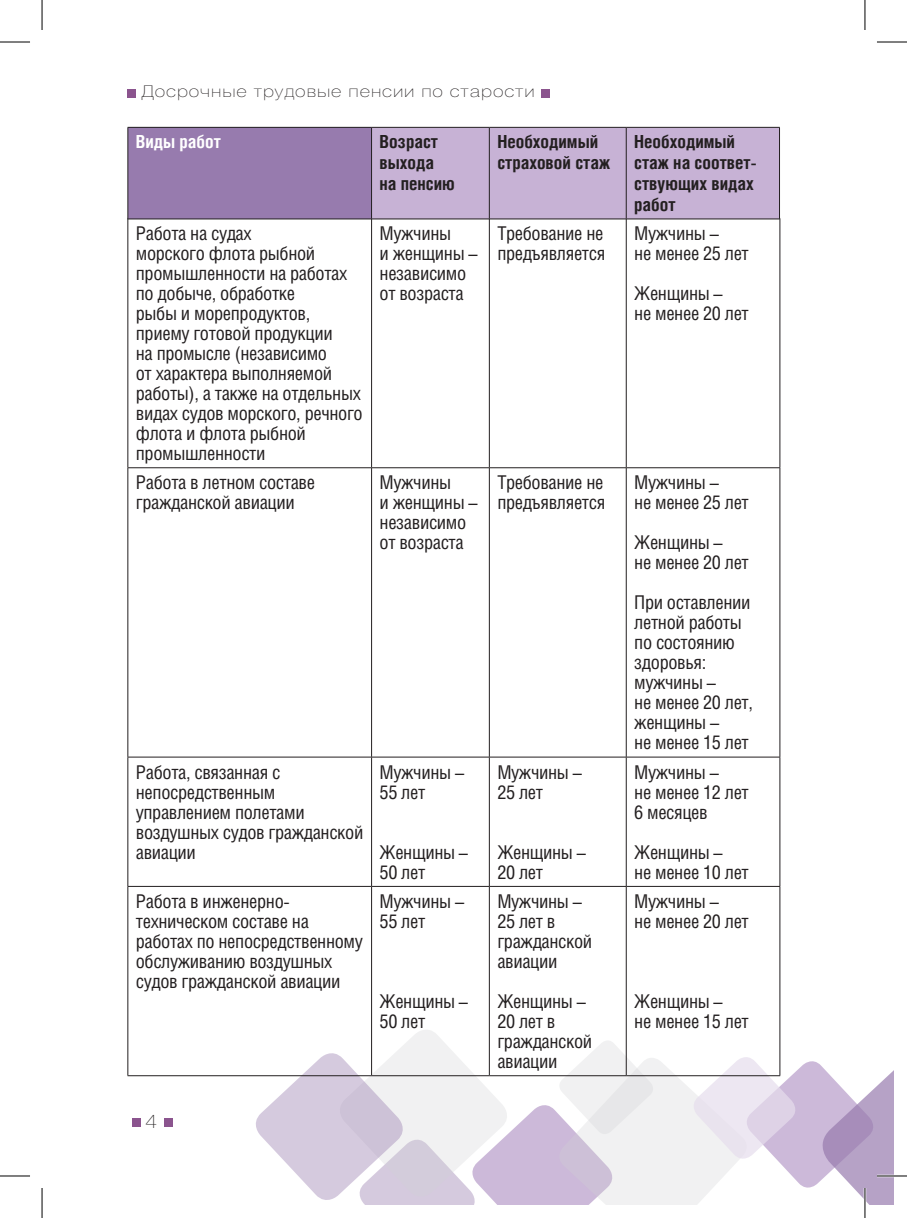
<style>
.page{position:relative;width:907px;height:1218px;background:#fff}
.page>*{position:absolute;margin:0;border:0;box-sizing:border-box;transform-origin:0 0}
.t1{font:condensed 19px/20px "Helios";letter-spacing:-.02em;color:#231f20}
.t2{font:700 condensed 18px/21px "Helios";color:#231f20}
.t3{font:700 condensed 18px "Helios";color:#fff}
.t4{font:100 expanded 18px "Helios";color:#231f20}
.t5{font:100 expanded 16px "Helios";letter-spacing:.06em;color:#231f20}
</style>
<div class="page">
<div style="left:132px;top:1118px;width:8px;height:8px;background:#8b548e"></div>
<div style="left:164px;top:1118px;width:8px;height:8px;background:#8b548e"></div>
<div style="left:127px;top:89px;width:8px;height:9px;background:#8b548e"></div>
<div style="left:540px;top:89px;width:9px;height:9px;background:#8b548e"></div>
<svg style="left:249px;top:1023px;width:643px;height:181px"></svg>
<hr style="left:127px;top:219px;width:1px;height:248px;background:#231f20">
<hr style="left:371px;top:219px;width:1px;height:248px;background:#231f20">
<hr style="left:488px;top:219px;width:1px;height:248px;background:#231f20">
<hr style="left:625px;top:219px;width:1px;height:248px;background:#231f20">
<hr style="left:779px;top:219px;width:1px;height:248px;background:#231f20">
<hr style="left:127px;top:467px;width:244px;height:1px;background:#231f20">
<hr style="left:127px;top:468px;width:1px;height:289px;background:#231f20">
<hr style="left:371px;top:467px;width:118px;height:1px;background:#231f20">
<hr style="left:371px;top:468px;width:1px;height:289px;background:#231f20">
<hr style="left:489px;top:467px;width:137px;height:1px;background:#231f20">
<hr style="left:488px;top:468px;width:1px;height:289px;background:#231f20">
<hr style="left:626px;top:467px;width:153px;height:1px;background:#231f20">
<hr style="left:625px;top:468px;width:1px;height:289px;background:#231f20">
<hr style="left:779px;top:468px;width:1px;height:289px;background:#231f20">
<hr style="left:127px;top:757px;width:244px;height:1px;background:#231f20">
<hr style="left:127px;top:757px;width:1px;height:129px;background:#231f20">
<hr style="left:371px;top:757px;width:118px;height:1px;background:#231f20">
<hr style="left:371px;top:757px;width:1px;height:129px;background:#231f20">
<hr style="left:489px;top:757px;width:137px;height:1px;background:#231f20">
<hr style="left:488px;top:757px;width:1px;height:129px;background:#231f20">
<hr style="left:626px;top:757px;width:153px;height:1px;background:#231f20">
<hr style="left:625px;top:757px;width:1px;height:129px;background:#231f20">
<hr style="left:779px;top:757px;width:1px;height:129px;background:#231f20">
<hr style="left:127px;top:886px;width:244px;height:1px;background:#231f20">
<hr style="left:127px;top:887px;width:1px;height:188px;background:#231f20">
<hr style="left:371px;top:886px;width:118px;height:1px;background:#231f20">
<hr style="left:371px;top:887px;width:1px;height:188px;background:#231f20">
<hr style="left:489px;top:886px;width:137px;height:1px;background:#231f20">
<hr style="left:488px;top:887px;width:1px;height:188px;background:#231f20">
<hr style="left:626px;top:886px;width:153px;height:1px;background:#231f20">
<hr style="left:625px;top:887px;width:1px;height:188px;background:#231f20">
<hr style="left:779px;top:887px;width:1px;height:188px;background:#231f20">
<hr style="left:127px;top:1075px;width:244px;height:1px;background:#231f20">
<hr style="left:371px;top:1075px;width:118px;height:1px;background:#231f20">
<hr style="left:489px;top:1075px;width:137px;height:1px;background:#231f20">
<hr style="left:626px;top:1075px;width:153px;height:1px;background:#231f20">
<div style="left:128px;top:127px;width:243px;height:92px;background:#977bae"></div>
<div style="left:372px;top:128px;width:406px;height:91px;background:#c7b2d5"></div>
<hr style="left:127px;top:127px;width:244px;height:1px;background:#231f20">
<hr style="left:127px;top:128px;width:1px;height:91px;background:#231f20">
<hr style="left:371px;top:127px;width:118px;height:1px;background:#231f20">
<hr style="left:371px;top:128px;width:1px;height:91px;background:#231f20">
<hr style="left:489px;top:127px;width:137px;height:1px;background:#231f20">
<hr style="left:488px;top:128px;width:1px;height:91px;background:#231f20">
<hr style="left:626px;top:127px;width:153px;height:1px;background:#231f20">
<hr style="left:625px;top:128px;width:1px;height:91px;background:#231f20">
<hr style="left:778px;top:128px;width:1px;height:91px;background:#231f20">
<hr style="left:127px;top:219px;width:244px;height:1px;background:#231f20">
<hr style="left:371px;top:219px;width:118px;height:1px;background:#231f20">
<hr style="left:489px;top:219px;width:137px;height:1px;background:#231f20">
<hr style="left:626px;top:219px;width:153px;height:1px;background:#231f20">
<hr style="left:876px;top:1175px;width:30px;height:2px;background:#fff">
<hr style="left:863px;top:1188px;width:2px;height:30px;background:#fff">
<hr style="left:0;top:42px;width:30px;height:1px;background:#000">
<hr style="left:876px;top:42px;width:30px;height:1px;background:#000">
<hr style="left:0;top:1176px;width:30px;height:1px;background:#000">
<hr style="left:876px;top:1176px;width:30px;height:1px;background:#000">
<hr style="left:42px;top:0;width:1px;height:30px;background:#000">
<hr style="left:42px;top:1188px;width:1px;height:30px;background:#000">
<hr style="left:864px;top:0;width:1px;height:30px;background:#000">
<hr style="left:864px;top:1188px;width:1px;height:30px;background:#000">
<p class="t5" style="left:141px;top:81px;width:394px">Досрочные трудовые пенсии по старости</p>
<p class="t3" style="left:136px;top:131px;width:86px">Виды работ</p>
<p class="t2" style="left:379px;top:131px;width:77px">Возраст выхода на пенсию</p>
<p class="t2" style="left:497px;top:131px;width:114px">Необходимый страховой стаж</p>
<p class="t2" style="left:634px;top:131px;width:124px">Необходимый стаж на соответ&shy;ствующих видах работ</p>
<p class="t1" style="left:136px;top:223px;width:228px">Работа на судах<br>морского флота рыбной промышленности на работах по добыче, обработке<br>рыбы и морепродуктов, приему готовой продукции<br>на промысле (независимо<br>от характера выполняемой работы), а также на отдельных видах судов морского, речного флота и флота рыбной промышленности</p>
<p class="t1" style="left:379px;top:223px;width:99px">Мужчины<br>и женщины – независимо от возраста</p>
<p class="t1" style="left:497px;top:223px;width:109px">Требование не предъявляется</p>
<p class="t1" style="left:634px;top:223px;width:116px">Мужчины –<br>не менее 25 лет</p>
<p class="t1" style="left:634px;top:283px;width:116px">Женщины –<br>не менее 20 лет</p>
<p class="t1" style="left:136px;top:472px;width:181px">Работа в летном составе гражданской авиации</p>
<p class="t1" style="left:379px;top:472px;width:99px">Мужчины<br>и женщины – независимо от возраста</p>
<p class="t1" style="left:497px;top:472px;width:109px">Требование не предъявляется</p>
<p class="t1" style="left:634px;top:472px;width:116px">Мужчины –<br>не менее 25 лет</p>
<p class="t1" style="left:634px;top:532px;width:116px">Женщины –<br>не менее 20 лет</p>
<p class="t1" style="left:634px;top:592px;width:120px">При оставлении летной работы по состоянию здоровья: мужчины –<br>не менее 20 лет, женщины –<br>не менее 15 лет</p>
<p class="t1" style="left:136px;top:761px;width:229px">Работа, связанная с непосредственным управлением полетами воздушных судов гражданской авиации</p>
<p class="t1" style="left:379px;top:761px;width:86px">Мужчины –<br>55 лет</p>
<p class="t1" style="left:379px;top:841px;width:90px">Женщины –<br>50 лет</p>
<p class="t1" style="left:136px;top:891px;width:228px">Работа в инженерно&shy;техническом составе на работах по непосредственному обслуживанию воздушных судов гражданской авиации</p>
<p class="t1" style="left:379px;top:891px;width:86px">Мужчины –<br>55 лет</p>
<p class="t1" style="left:379px;top:991px;width:90px">Женщины –<br>50 лет</p>
<p class="t4" style="left:145px;top:1110px;width:13px">4</p>
<p class="t1" style="left:497px;top:761px;width:86px">Мужчины –<br>25 лет</p>
<p class="t1" style="left:497px;top:841px;width:90px">Женщины –<br>20 лет</p>
<p class="t1" style="left:497px;top:891px;width:96px">Мужчины –<br>25 лет в гражданской авиации</p>
<p class="t1" style="left:497px;top:991px;width:96px">Женщины –<br>20 лет в гражданской авиации</p>
<p class="t1" style="left:634px;top:761px;width:116px">Мужчины –<br>не менее 12 лет<br>6 месяцев</p>
<p class="t1" style="left:634px;top:841px;width:116px">Женщины –<br>не менее 10 лет</p>
<p class="t1" style="left:634px;top:891px;width:116px">Мужчины –<br>не менее 20 лет</p>
<p class="t1" style="left:634px;top:991px;width:116px">Женщины –<br>не менее 15 лет</p>
</div>
